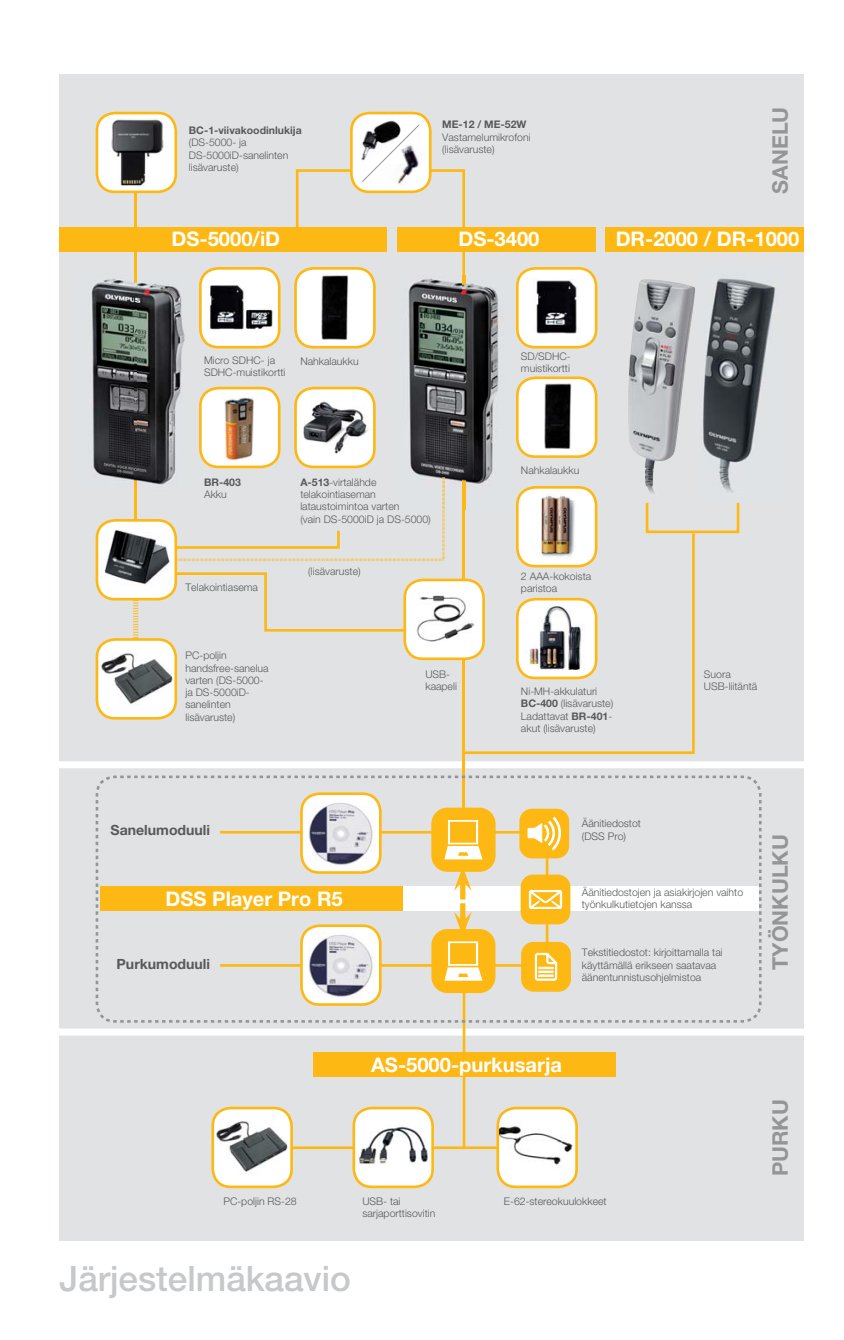
<style>
.page{position:relative;width:844px;height:1340px;background:#fff}
.page>*{position:absolute;margin:0;border:0;box-sizing:border-box;transform-origin:0 0}
.t1{font:500 35px "Helvetica Neue LT Std";color:#c6c8ca}
.t2{font:700 21.35px "Helvetica Neue LT Std";color:#939598}
.t3{font:700 20.12px "Helvetica Neue LT Std";color:#fff}
.t4{font:700 14px "Helvetica Neue LT Std";color:#58595b}
.t5{font:300 10.5px/12.2px "Helvetica Neue LT Std";color:#58595b}
.t6{font:700 10.5px "Helvetica Neue LT Std";color:#58595b}
.s1{font-weight:700}
</style>
<div class="page">
<div style="left:60px;top:74px;width:744px;height:1166px;background:#e1e2e3"></div>
<div style="left:52px;top:761px;width:759px;height:7px;background:#fff"></div>
<div style="left:52px;top:1028px;width:759px;height:7px;background:#fff"></div>
<div style="left:605px;top:227px;width:199px;height:24px;background:#fdb813"></div>
<div style="left:200px;top:268px;width:79px;height:79px;background:#fff;border-radius:18px"></div>
<img style="left:209px;top:285px;width:65px;height:45px">
<div style="left:199px;top:267px;width:81px;height:81px;border:3px solid #fdb813;border-radius:18px"></div>
<svg style="left:516px;top:267px;width:81px;height:81px;background:#fcf0d3"></svg>
<div style="left:517px;top:378px;width:79px;height:78px;background:#fff;border-radius:18px"></div>
<img style="left:544px;top:380px;width:43px;height:74px">
<div style="left:516px;top:376px;width:81px;height:82px;border:3px solid #fdb813;border-radius:18px"></div>
<img style="left:517px;top:487px;width:79px;height:79px;border-radius:18px">
<div style="left:516px;top:486px;width:81px;height:81px;border:3px solid #fdb813;border-radius:18px"></div>
<div style="left:295px;top:268px;width:79px;height:79px;background:#fff;border-radius:18px"></div>
<img style="left:321px;top:288px;width:27px;height:52px">
<div style="left:294px;top:267px;width:81px;height:81px;border:3px solid #fdb813;border-radius:18px"></div>
<div style="left:200px;top:388px;width:79px;height:79px;background:#fff;border-radius:18px"></div>
<img style="left:225px;top:397px;width:28px;height:63px">
<div style="left:199px;top:387px;width:81px;height:81px;border:3px solid #fdb813;border-radius:18px"></div>
<hr style="left:462px;top:475px;width:3px;height:336px;background:#fdb813">
<img style="left:628px;top:279px;width:67px;height:215px">
<img style="left:702px;top:278px;width:74px;height:226px">
<hr style="left:134px;top:169px;width:3px;height:377px;background:#fdb813">
<hr style="left:462px;top:986px;width:3px;height:160px;background:#fdb813">
<svg style="left:133px;top:600px;width:5px;height:38px"></svg>
<svg style="left:169px;top:572px;width:244px;height:59px"></svg>
<svg style="left:168px;top:510px;width:277px;height:51px"></svg>
<div style="left:60px;top:227px;width:327px;height:24px;background:#fdb813"></div>
<div style="left:97px;top:113px;width:79px;height:79px;background:#fff;border-radius:18px"></div>
<img style="left:106px;top:113px;width:62px;height:76px">
<div style="left:96px;top:112px;width:81px;height:81px;border:3px solid #fdb813;border-radius:18px"></div>
<div style="left:97px;top:520px;width:79px;height:79px;background:#fff;border-radius:18px"></div>
<img style="left:100px;top:526px;width:73px;height:67px">
<div style="left:96px;top:519px;width:81px;height:81px;border:3px solid #fdb813;border-radius:18px"></div>
<div style="left:404px;top:580px;width:79px;height:78px;background:#fff;border-radius:18px"></div>
<img style="left:404px;top:586px;width:58px;height:70px">
<div style="left:403px;top:578px;width:82px;height:82px;border:3px solid #fdb813;border-radius:18px"></div>
<div style="left:295px;top:388px;width:79px;height:79px;background:#fff;border-radius:18px"></div>
<img style="left:298px;top:401px;width:70px;height:56px">
<div style="left:294px;top:387px;width:81px;height:81px;border:3px solid #fdb813;border-radius:18px"></div>
<div style="left:97px;top:639px;width:79px;height:79px;background:#fff;border-radius:18px"></div>
<img style="left:97px;top:646px;width:76px;height:60px">
<div style="left:96px;top:638px;width:81px;height:81px;border:3px solid #fdb813;border-radius:18px"></div>
<div style="left:645px;top:501px;width:94px;height:32px;border:3px solid #fdb813"></div>
<svg style="left:293px;top:1146px;width:203px;height:3px"></svg>
<svg style="left:462px;top:531px;width:233px;height:223px"></svg>
<div style="left:213px;top:1108px;width:78px;height:78px;background:#fff;border-radius:18px"></div>
<img style="left:215px;top:1114px;width:74px;height:62px">
<div style="left:211px;top:1106px;width:82px;height:82px;border:3px solid #fdb813;border-radius:18px"></div>
<div style="left:497px;top:1108px;width:79px;height:78px;background:#fff;border-radius:18px"></div>
<img style="left:500px;top:1110px;width:72px;height:55px">
<div style="left:496px;top:1106px;width:81px;height:82px;border:3px solid #fdb813;border-radius:18px"></div>
<img style="left:533px;top:279px;width:45px;height:56px">
<div style="left:354px;top:1108px;width:78px;height:78px;background:#fff;border-radius:18px"></div>
<img style="left:357px;top:1126px;width:71px;height:39px">
<div style="left:352px;top:1106px;width:82px;height:82px;border:3px solid #fdb813;border-radius:18px"></div>
<img style="left:91px;top:279px;width:94px;height:206px">
<img style="left:134px;top:279px;width:3px;height:206px">
<div style="left:313px;top:1052px;width:302px;height:24px;background:#fdb813"></div>
<img style="left:407px;top:275px;width:92px;height:235px">
<img style="left:462px;top:475px;width:3px;height:35px">
<img style="left:442px;top:477px;width:3px;height:33px">
<div style="left:397px;top:227px;width:198px;height:24px;background:#fdb813"></div>
<svg style="left:296px;top:112px;width:169px;height:176px"></svg>
<svg style="left:95px;top:775px;width:667px;height:249px"></svg>
<p class="t6" style="left:189px;top:126px;width:114px">BC-1-viivakoodinlukija</p>
<p class="t5" style="left:189px;top:137px;width:101px">(DS-5000- ja<br>DS-5000iD-sanelinten lisävaruste)</p>
<h3 class="t3" style="left:171px;top:232px;width:110px">DS-5000/iD</h3>
<p class="t6" style="left:442px;top:121px;width:86px">ME-12 / ME-52W</p>
<p class="t5" style="left:442px;top:132px;width:90px">Vastamelumikrofoni (lisävaruste)</p>
<h3 class="t3" style="left:458px;top:232px;width:82px">DS-3400</h3>
<h2 class="t2" style="left:772px;top:194px;width:88px;rotate:-90deg">SANELU</h2>
<h3 class="t3" style="left:615px;top:232px;width:185px">DR-2000 / DR-1000</h3>
<p class="t5" style="left:204px;top:355px;width:83px">Micro SDHC- ja<br>SDHC-muistikortti</p>
<p class="t5" style="left:521px;top:351px;width:51px">SD/SDHC&shy;muistikortti</p>
<p class="t5" style="left:300px;top:356px;width:60px">Nahkalaukku</p>
<p class="t6" style="left:204px;top:478px;width:38px">BR-403</p>
<p class="t5" style="left:204px;top:489px;width:24px">Akku</p>
<p class="t5" style="left:185px;top:582px;width:74px">Telakointiasema</p>
<p class="t5" style="left:300px;top:477px;width:132px"><span class="s1">A-513</span>-virtalähde telakointiaseman lataustoimintoa varten<br>(vain DS-5000iD ja DS-5000)</p>
<p class="t5" style="left:308px;top:566px;width:54px">(lisävaruste)</p>
<p class="t5" style="left:521px;top:465px;width:60px">Nahkalaukku</p>
<p class="t5" style="left:521px;top:571px;width:72px">2 AAA-kokoista paristoa</p>
<p class="t5" style="left:185px;top:650px;width:85px">PC-poljin handsfree-sanelua varten (DS-5000- ja DS-5000iD&shy;sanelinten lisävaruste)</p>
<p class="t5" style="left:425px;top:668px;width:33px">USB&shy;kaapeli</p>
<p class="t5" style="left:703px;top:668px;width:55px">Suora<br>USB-liitäntä</p>
<p class="t5" style="left:521px;top:686px;width:94px">Ni-MH-akkulaturi<br><span class="s1">BC-400</span> (lisävaruste)<br>Ladattavat <span class="s1">BR-401</span>- akut (lisävaruste)</p>
<h3 class="t4" style="left:111px;top:825px;width:101px">Sanelumoduuli</h3>
<h3 class="t3" style="left:165px;top:891px;width:179px">DSS Player Pro R5</h3>
<p class="t5" style="left:581px;top:818px;width:61px">Äänitiedostot</p>
<p class="t5" style="left:581px;top:830px;width:46px">(DSS Pro)</p>
<p class="t5" style="left:581px;top:887px;width:163px">Äänitiedostojen ja asiakirjojen vaihto työnkulkutietojen kanssa</p>
<h3 class="t4" style="left:117px;top:959px;width:95px">Purkumoduuli</h3>
<p class="t5" style="left:581px;top:947px;width:142px">Tekstitiedostot: kirjoittamalla tai käyttämällä erikseen saatavaa äänentunnistusohjelmistoa</p>
<h2 class="t2" style="left:772px;top:969px;width:137px;rotate:-90deg">TYÖNKULKU</h2>
<h3 class="t3" style="left:371px;top:1057px;width:192px">AS-5000-purkusarja</h3>
<p class="t5" style="left:223px;top:1195px;width:75px">PC-poljin RS-28</p>
<p class="t5" style="left:362px;top:1195px;width:74px">USB- tai sarjaporttisovitin</p>
<p class="t5" style="left:504px;top:1195px;width:104px">E-62-stereokuulokkeet</p>
<h1 class="t1" style="left:60px;top:1265px;width:293px">Järjestelmäkaavio</h1>
<h2 class="t2" style="left:772px;top:1176px;width:78px;rotate:-90deg">PURKU</h2>
</div>
